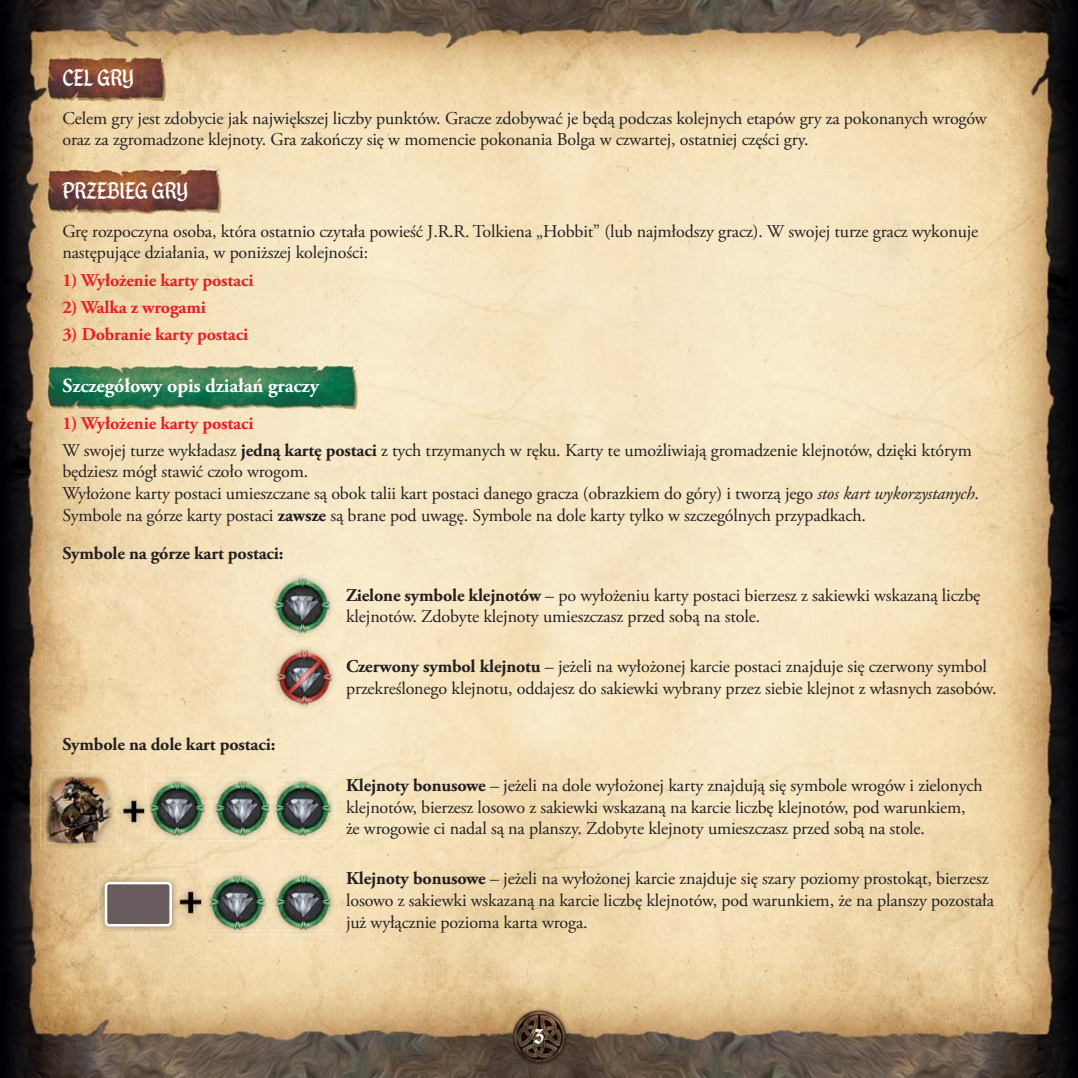
<style>
.page{position:relative;width:1078px;height:1078px;background:#fff}
.page>*{position:absolute;margin:0;border:0;box-sizing:border-box;transform-origin:0 0}
.t1{font:30px "House Holiday TTF Gothic";color:#fff}
.t2{font:700 20px "Adobe Garamond Pro";letter-spacing:-.01em;color:#fff}
.t3{font:18px/21.6px "Adobe Garamond Pro";letter-spacing:-.01em;color:#231f20}
.t4{font:700 18px "Adobe Garamond Pro";letter-spacing:-.01em;color:#ed1c24}
.t5{font:700 18px "Adobe Garamond Pro";letter-spacing:-.01em;color:#231f20}
.s1{font-weight:700;color:#ed1c24}
.s2{font-weight:700}
.s3{font-style:italic}
</style>
<div class="page">
<img style="left:0;top:0;width:1077px;height:1077px">
<img style="left:270px;top:573px;width:64px;height:65px">
<img style="left:253px;top:578px;width:81px;height:56px">
<img style="left:271px;top:644px;width:65px;height:65px">
<img style="left:267px;top:649px;width:70px;height:56px">
<img style="left:271px;top:649px;width:65px;height:56px">
<img style="left:41px;top:770px;width:76px;height:79px">
<img style="left:45px;top:775px;width:74px;height:68px">
<img style="left:98px;top:875px;width:79px;height:57px">
<div style="left:106px;top:882px;width:65px;height:43px;background:#685c5e;border-radius:4px"></div>
<div style="left:105px;top:881px;width:67px;height:45px;border:3px solid #fff;border-radius:4px"></div>
<img style="left:117px;top:794px;width:3px;height:33px">
<img style="left:120px;top:772px;width:26px;height:77px">
<img style="left:203px;top:886px;width:2px;height:32px">
<img style="left:174px;top:886px;width:3px;height:32px">
<img style="left:177px;top:864px;width:26px;height:76px">
<svg style="left:177px;top:918px;width:1px;height:14px"></svg>
<img style="left:275px;top:775px;width:59px;height:65px">
<img style="left:275px;top:780px;width:59px;height:56px">
<img style="left:145px;top:775px;width:125px;height:65px">
<img style="left:270px;top:775px;width:5px;height:65px">
<img style="left:146px;top:780px;width:124px;height:56px">
<img style="left:146px;top:794px;width:1px;height:33px">
<img style="left:205px;top:869px;width:130px;height:65px">
<img style="left:206px;top:874px;width:130px;height:56px">
<img style="left:507px;top:1006px;width:63px;height:63px">
<h1 class="t1" style="left:62px;top:62px;width:73px">CEL GRY</h1>
<p class="t3" style="left:62px;top:108px;width:925px">Celem gry jest zdobycie jak największej liczby punktów. Gracze zdobywać je będą podczas kolejnych etapów gry za pokonanych wrogów oraz za zgromadzone klejnoty. Gra zakończy się w momencie pokonania Bolga w czwartej, ostatniej części gry.</p>
<h1 class="t1" style="left:62px;top:176px;width:127px">PRZEBIEG GRY</h1>
<p class="t3" style="left:62px;top:222px;width:917px">Grę rozpoczyna osoba, która ostatnio czytała powieść J.R.R. Tolkiena „Hobbit” (lub najmłodszy gracz). W swojej turze gracz wykonuje następujące działania, w poniższej kolejności:</p>
<p class="t4" style="left:62px;top:272px;width:192px">1) Wyłożenie karty postaci</p>
<p class="t4" style="left:62px;top:300px;width:145px">2) Walka z wrogami</p>
<p class="t4" style="left:62px;top:327px;width:187px">3) Dobranie karty postaci</p>
<p class="t2" style="left:62px;top:377px;width:258px">Szczegółowy opis działań graczy</p>
<p class="t3" style="left:62px;top:410px;width:911px;line-height:27.2px"><span class="s1">1) Wyłożenie karty postaci<br></span>W swojej turze wykładasz <span class="s2">jedną kartę postaci</span> z tych trzymanych w ręku. Karty te umożliwiają gromadzenie klejnotów, dzięki którym</p>
<p class="t3" style="left:62px;top:462px;width:917px">będziesz mógł stawić czoło wrogom.<br>Wyłożone karty postaci umieszczane są obok talii kart postaci danego gracza (obrazkiem do góry) i tworzą jego <span class="s3">stos kart wykorzystanych</span>.<br>Symbole na górze karty postaci <span class="s2">zawsze</span> są brane pod uwagę. Symbole na dole karty tylko w szczególnych przypadkach.</p>
<p class="t5" style="left:62px;top:546px;width:223px">Symbole na górze kart postaci:</p>
<p class="t3" style="left:346px;top:585px;width:635px"><span class="s2">Zielone symbole klejnotów</span> – po wyłożeniu karty postaci bierzesz z sakiewki wskazaną liczbę klejnotów. Zdobyte klejnoty umieszczasz przed sobą na stole.</p>
<p class="t3" style="left:346px;top:657px;width:651px"><span class="s2">Czerwony symbol klejnotu</span> – jeżeli na wyłożonej karcie postaci znajduje się czerwony symbol przekreślonego klejnotu, oddajesz do sakiewki wybrany przez siebie klejnot z własnych zasobów.</p>
<p class="t5" style="left:62px;top:736px;width:214px">Symbole na dole kart postaci:</p>
<p class="t3" style="left:346px;top:776px;width:638px"><span class="s2">Klejnoty bonusowe</span> – jeżeli na dole wyłożonej karty znajdują się symbole wrogów i zielonych klejnotów, bierzesz losowo z sakiewki wskazaną na karcie liczbę klejnotów, pod warunkiem, że wrogowie ci nadal są na planszy. Zdobyte klejnoty umieszczasz przed sobą na stole.</p>
<p class="t3" style="left:346px;top:869px;width:649px"><span class="s2">Klejnoty bonusowe</span> – jeżeli na wyłożonej karcie znajduje się szary poziomy prostokąt, bierzesz losowo z sakiewki wskazaną na karcie liczbę klejnotów, pod warunkiem, że na planszy pozostała już wyłącznie pozioma karta wroga.</p>
<h1 class="t1" style="left:534px;top:1019px;width:11px">3</h1>
</div>
